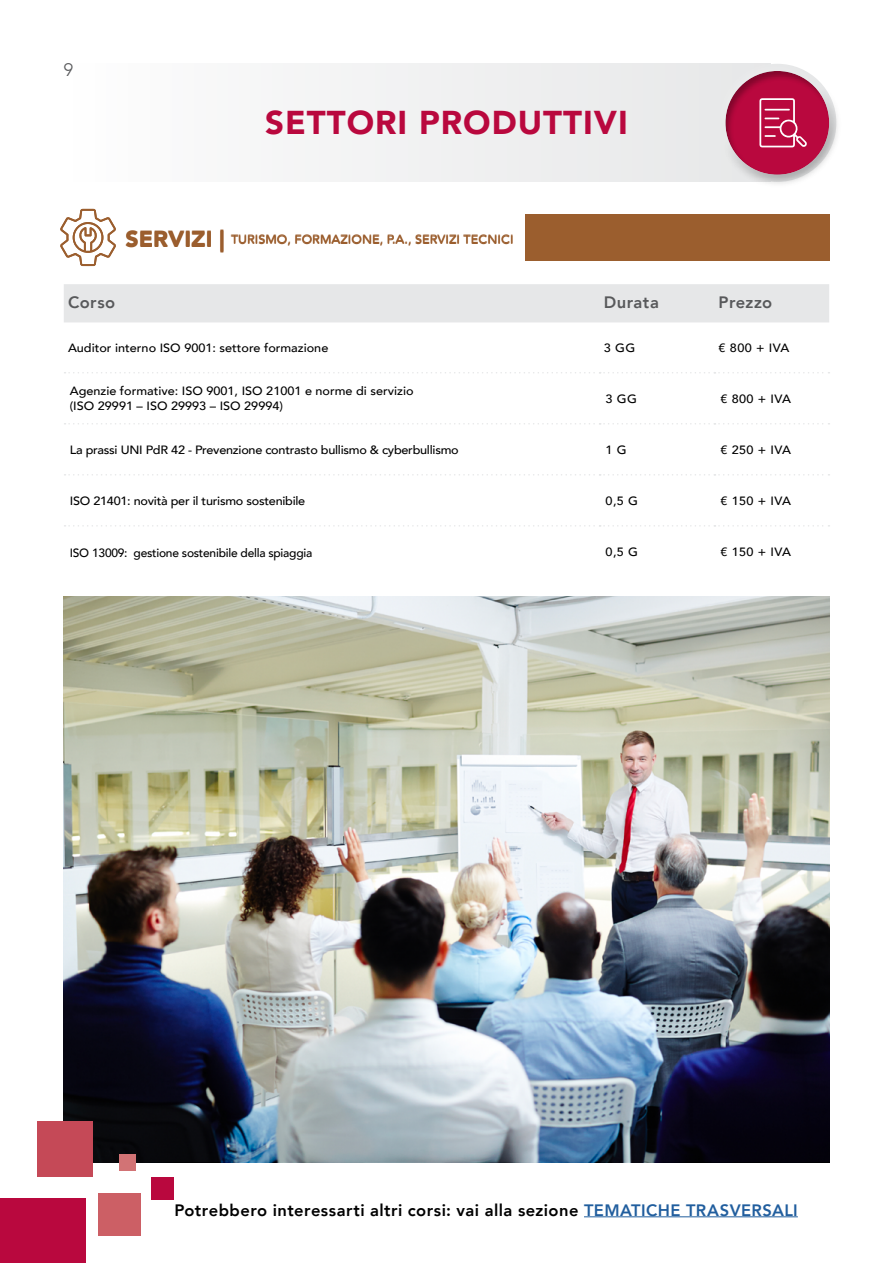
<style>
.page{position:relative;width:893px;height:1263px;background:#fff}
.page>*{position:absolute;margin:0;border:0;box-sizing:border-box;transform-origin:0 0}
.t1{font:900 33px "Avenir";letter-spacing:.03em;color:#b9083e}
.t2{font:300 18px "Avenir";color:#58595b}
.t3{font:800 16.5px "Avenir";letter-spacing:.025em;color:#000}
.t4{font:800 16.5px "Avenir";letter-spacing:.03em;color:#58595b}
.t5{font:500 12px "Avenir";letter-spacing:-.02em;color:#000;scale:1.05 1}
.t6{font:500 12px/15px "Avenir";color:#000;scale:1.05 1}
.t7{font:500 12px "Avenir";color:#9b5e2e;scale:1.05 1}
.t8{font:500 12px "Avenir";letter-spacing:-.02em;color:#000}
.s1{font-weight:900;font-size:21.9px}
.s2{color:#215e9e}
</style>
<div class="page">
<div style="left:64px;top:284px;width:765px;height:38px;background:#e6e7e8"></div>
<svg style="left:65px;top:372px;width:764px;height:1px"></svg>
<svg style="left:65px;top:423px;width:764px;height:1px"></svg>
<svg style="left:65px;top:474px;width:764px;height:1px"></svg>
<svg style="left:65px;top:525px;width:764px;height:2px"></svg>
<div style="left:305px;top:64px;width:389px;height:118px;background:#efeff0"></div>
<div style="left:694px;top:41px;width:168px;height:152px;background:#000;opacity:.3"></div>
<svg style="left:759px;top:98px;width:49px;height:49px"></svg>
<div style="left:525px;top:215px;width:304px;height:45px;background:#9b5e2e"></div>
<img style="left:64px;top:596px;width:765px;height:566px">
<div style="left:37px;top:1121px;width:56px;height:56px;background:#c54957"></div>
<div style="left:119px;top:1154px;width:17px;height:16px;background:#d27375"></div>
<div style="left:98px;top:1193px;width:43px;height:42px;background:#cc5f65"></div>
<div style="left:152px;top:1177px;width:22px;height:22px;background:#b9083e"></div>
<div style="left:0;top:1198px;width:85px;height:65px;background:#b9083e"></div>
<svg style="left:60px;top:209px;width:56px;height:57px"></svg>
<hr style="left:584px;top:1216px;width:214px;height:1px;background:#215e9e">
<h2 class="t2" style="left:64px;top:60px;width:11px">9</h2>
<h1 class="t1" style="left:265px;top:94px;width:364px">SETTORI PRODUTTIVI</h1>
<p class="t7" style="left:125px;top:229px;width:371px"><span class="s1">SERVIZI |</span> TURISMO, FORMAZIONE, P.A., SERVIZI TECNICI</p>
<h3 class="t4" style="left:68px;top:290px;width:49px">Corso</h3>
<h3 class="t4" style="left:604px;top:290px;width:57px">Durata</h3>
<h3 class="t4" style="left:719px;top:290px;width:55px">Prezzo</h3>
<p class="t6" style="left:68px;top:339px;width:249px">Auditor interno ISO 9001: settore formazione</p>
<p class="t5" style="left:604px;top:337px;width:31px">3 GG</p>
<p class="t5" style="left:719px;top:337px;width:69px">€ 800 + IVA</p>
<p class="t6" style="left:70px;top:383px;width:329px">Agenzie formative: ISO 9001, ISO 21001 e norme di servizio (ISO 29991 – ISO 29993 – ISO 29994)</p>
<p class="t5" style="left:606px;top:388px;width:31px">3 GG</p>
<p class="t5" style="left:720px;top:388px;width:69px">€ 800 + IVA</p>
<p class="t5" style="left:70px;top:439px;width:372px">La prassi UNI PdR 42 - Prevenzione contrasto bullismo &amp; cyberbullismo</p>
<p class="t5" style="left:606px;top:439px;width:22px">1 G</p>
<p class="t5" style="left:720px;top:439px;width:69px">€ 250 + IVA</p>
<p class="t5" style="left:70px;top:490px;width:226px">ISO 21401: novità per il turismo sostenibile</p>
<p class="t5" style="left:606px;top:490px;width:32px">0,5 G</p>
<p class="t5" style="left:720px;top:490px;width:69px">€ 150 + IVA</p>
<p class="t8" style="left:70px;top:543px;width:244px">ISO 13009: gestione sostenibile della spiaggia</p>
<p class="t5" style="left:606px;top:541px;width:32px">0,5 G</p>
<p class="t5" style="left:720px;top:541px;width:69px">€ 150 + IVA</p>
<h3 class="t3" style="left:174px;top:1197px;width:625px">Potrebbero interessarti altri corsi: vai alla sezione <span class="s2">TEMATICHE TRASVERSALI</span></h3>
</div>
